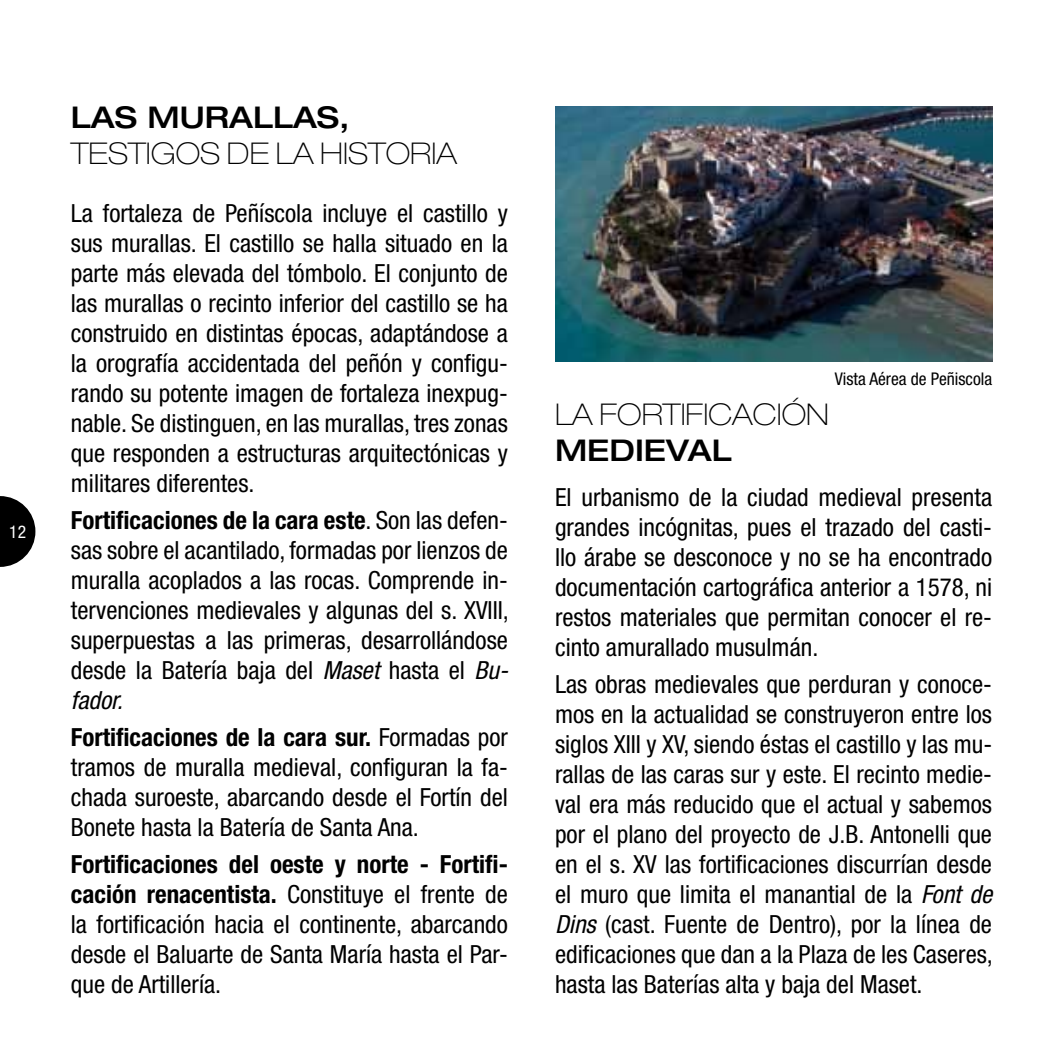
<style>
.page{position:relative;width:1063px;height:1063px;background:#fff}
.page>*{position:absolute;margin:0;border:0;box-sizing:border-box;transform-origin:0 0}
.t1{font:100 expanded 30px "Helvetica Neue LT Pro";color:#000}
.t2{font:500 expanded 30px "Helvetica Neue LT Pro";color:#000}
.t3{font:condensed 25px/30px "Helvetica Neue LT Std";color:#000;text-align:justify}
.t4{font:condensed 17.5px "Helvetica Neue LT Std";color:#000}
.t5{font:condensed 17.5px "Helvetica Neue LT Std";color:#fff}
.s1{font-weight:700}
.s2{font-style:italic}
</style>
<div class="page">
<svg style="left:0;top:496px;width:35px;height:71px"></svg>
<img style="left:556px;top:106px;width:436px;height:255px">
<p class="t5" style="left:9px;top:521px;width:18px">12</p>
<p class="t2" style="left:71px;top:98px;width:280px">LAS MURALLAS,</p>
<p class="t1" style="left:71px;top:135px;width:388px">TESTIGOS DE LA HISTORIA</p>
<p class="t3" style="left:71px;top:198px;width:439px">La fortaleza de Peñíscola incluye el castillo y sus murallas. El castillo se halla situado en la parte más elevada del tómbolo. El conjunto de las murallas o recinto inferior del castillo se ha construido en distintas épocas, adaptándose a la orografía accidentada del peñón y configu&shy;rando su potente imagen de fortaleza inexpug&shy;nable. Se distinguen, en las murallas, tres zonas que responden a estructuras arquitectónicas y militares diferentes.</p>
<p class="t3" style="left:71px;top:505px;width:440px"><span class="s1">Fortificaciones de la cara este</span>. Son las defen&shy;sas sobre el acantilado, formadas por lienzos de muralla acoplados a las rocas. Comprende in&shy;tervenciones medievales y algunas del s. XVIII, superpuestas a las primeras, desarrollándose desde la Batería baja del <span class="s2">Maset</span> hasta el <span class="s2">Bu&shy;fador.</span></p>
<p class="t3" style="left:71px;top:722px;width:439px"><span class="s1">Fortificaciones de la cara sur.</span> Formadas por tramos de muralla medieval, configuran la fa&shy;chada suroeste, abarcando desde el Fortín del Bonete hasta la Batería de Santa Ana.</p>
<p class="t3" style="left:71px;top:849px;width:439px"><span class="s1">Fortificaciones del oeste y norte - Fortifi&shy;cación renacentista.</span> Constituye el frente de la fortificación hacia el continente, abarcando desde el Baluarte de Santa María hasta el Par&shy;que de Artillería.</p>
<p class="t4" style="left:835px;top:368px;width:159px">Vista Aérea de Peñiscola</p>
<p class="t1" style="left:555px;top:397px;width:275px">LA FORTIFICACIÓN</p>
<p class="t2" style="left:555px;top:432px;width:178px">MEDIEVAL</p>
<p class="t3" style="left:555px;top:482px;width:439px">El urbanismo de la ciudad medieval presenta grandes incógnitas, pues el trazado del casti&shy;llo árabe se desconoce y no se ha encontrado documentación cartográfica anterior a 1578, ni restos materiales que permitan conocer el re&shy;cinto amurallado musulmán.</p>
<p class="t3" style="left:555px;top:669px;width:439px">Las obras medievales que perduran y conoce&shy;mos en la actualidad se construyeron entre los siglos XIII y XV, siendo éstas el castillo y las mu&shy;rallas de las caras sur y este. El recinto medie&shy;val era más reducido que el actual y sabemos por el plano del proyecto de J.B. Antonelli que en el s. XV las fortificaciones discurrían desde el muro que limita el manantial de la <span class="s2">Font de Dins</span> (cast. Fuente de Dentro), por la línea de edificaciones que dan a la Plaza de les Caseres, hasta las Baterías alta y baja del Maset.</p>
</div>
